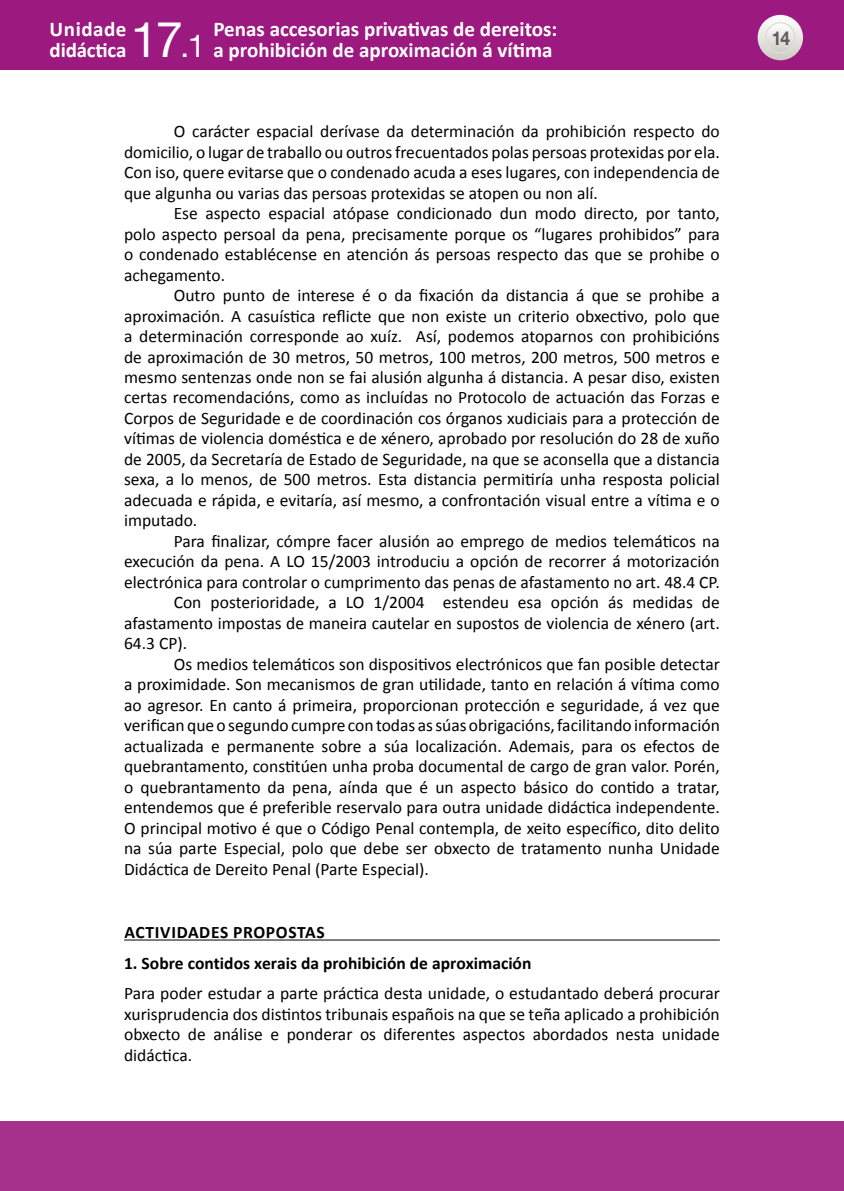
<style>
.page{position:relative;width:844px;height:1191px;background:#fff}
.page>*{position:absolute;margin:0;border:0;box-sizing:border-box;transform-origin:0 0}
.t1{font:49px "Helvetica Neue";color:#fff}
.t2{font:700 21px/21px "Calibri";color:#fff}
.t3{font:700 19.25px "Helvetica Neue";color:#000;scale:.9 1}
.TXTO_CON_SANGRE{font:17.5px/20.5px "Calibri";color:#000;text-align:justify}
.TXTO_sin_SANGRE{font:17.5px/20.5px "Calibri";color:#000;text-align:justify}
._1º_Epigrafe{font:700 17.5px "Calibri";color:#000}
._0º_Epigrafe{font:700 17.5px "Calibri";letter-spacing:.04em;color:#000}
.s1{font-size:31.5px}
</style>
<div class="page">
<div style="left:0;top:0;width:843px;height:69px;background:#9c1a7f"></div>
<svg style="left:757px;top:15px;width:45px;height:45px"></svg>
<svg style="left:765px;top:23px;width:29px;height:29px"></svg>
<div style="left:764px;top:22px;width:31px;height:31px;border:1px solid #dfdeda;border-radius:50%"></div>
<div style="left:0;top:1121px;width:843px;height:70px;background:#a6318c"></div>
<hr style="left:124px;top:939px;width:595px;height:1px;background:#000">
<p class="t2" style="left:50px;top:19px;width:78px">Unidade didáctica</p>
<h1 class="t1" style="left:131px;top:5px;width:76px">17<span class="s1">.1</span></h1>
<p class="t2" style="left:213px;top:19px;width:345px">Penas accesorias privativas de dereitos: a prohibición de aproximación á vítima</p>
<p class="t3" style="left:770px;top:26px;width:23px">14</p>
<p class="TXTO_CON_SANGRE" style="left:124px;top:121px;width:597px;text-indent:50px">O carácter espacial derívase da determinación da prohibición respecto do domicilio, o lugar de traballo ou outros frecuentados polas persoas protexidas por ela.<br>Con iso, quere evitarse que o condenado acuda a eses lugares, con independencia de que algunha ou varias das persoas protexidas se atopen ou non alí.</p>
<p class="TXTO_CON_SANGRE" style="left:124px;top:203px;width:597px;text-indent:50px">Ese aspecto espacial atópase condicionado dun modo directo, por tanto, polo aspecto persoal da pena, precisamente porque os “lugares prohibidos” para o condenado establécense en atención ás persoas respecto das que se prohibe o achegamento.</p>
<p class="TXTO_CON_SANGRE" style="left:124px;top:285px;width:597px;text-indent:50px">Outro punto de interese é o da fixación da distancia á que se prohibe a aproximación. A casuística reflicte que non existe un criterio obxectivo, polo que a determinación corresponde ao xuíz. Así, podemos atoparnos con prohibicións de aproximación de 30 metros, 50 metros, 100 metros, 200 metros, 500 metros e mesmo sentenzas onde non se fai alusión algunha á distancia. A pesar diso, existen certas recomendacións, como as incluídas no Protocolo de actuación das Forzas e Corpos de Seguridade e de coordinación cos órganos xudiciais para a protección de vítimas de violencia doméstica e de xénero, aprobado por resolución do 28 de xuño de 2005, da Secretaría de Estado de Seguridade, na que se aconsella que a distancia sexa, a lo menos, de 500 metros. Esta distancia permitiría unha resposta policial adecuada e rápida, e evitaría, así mesmo, a confrontación visual entre a vítima e o imputado.</p>
<p class="TXTO_CON_SANGRE" style="left:124px;top:531px;width:597px;text-indent:50px">Para finalizar, cómpre facer alusión ao emprego de medios telemáticos na execución da pena. A LO 15/2003 introduciu a opción de recorrer á motorización electrónica para controlar o cumprimento das penas de afastamento no art. 48.4 CP.</p>
<p class="TXTO_CON_SANGRE" style="left:124px;top:592px;width:597px;text-indent:50px">Con posterioridade, a LO 1/2004 estendeu esa opción ás medidas de afastamento impostas de maneira cautelar en supostos de violencia de xénero (art.<br>64.3 CP).</p>
<p class="TXTO_CON_SANGRE" style="left:124px;top:654px;width:597px;text-indent:50px">Os medios telemáticos son dispositivos electrónicos que fan posible detectar a proximidade. Son mecanismos de gran utilidade, tanto en relación á vítima como ao agresor. En canto á primeira, proporcionan protección e seguridade, á vez que verifican que o segundo cumpre con todas as súas obrigacións, facilitando información actualizada e permanente sobre a súa localización. Ademais, para os efectos de quebrantamento, constitúen unha proba documental de cargo de gran valor. Porén, o quebrantamento da pena, aínda que é un aspecto básico do contido a tratar, entendemos que é preferible reservalo para outra unidade didáctica independente.<br>O principal motivo é que o Código Penal contempla, de xeito específico, dito delito na súa parte Especial, polo que debe ser obxecto de tratamento nunha Unidade Didáctica de Dereito Penal (Parte Especial).</p>
<p class="_0º_Epigrafe" style="left:124px;top:920px;width:202px">ACTIVIDADES PROPOSTAS</p>
<p class="_1º_Epigrafe" style="left:124px;top:951px;width:409px">1. Sobre contidos xerais da prohibición de aproximación</p>
<p class="TXTO_sin_SANGRE" style="left:124px;top:983px;width:597px">Para poder estudar a parte práctica desta unidade, o estudantado deberá procurar xurisprudencia dos distintos tribunais españois na que se teña aplicado a prohibición obxecto de análise e ponderar os diferentes aspectos abordados nesta unidade didáctica.</p>
</div>
